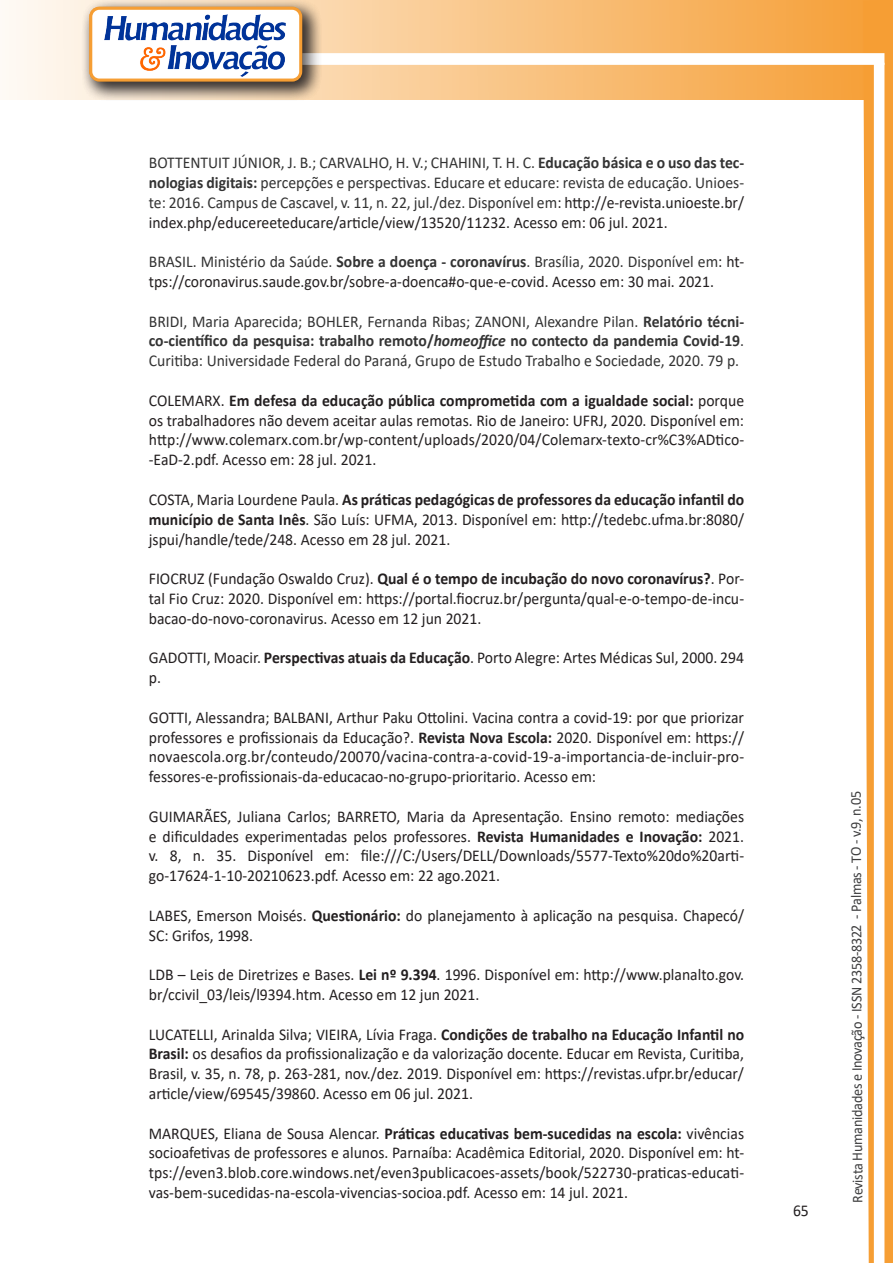
<style>
.page{position:relative;width:893px;height:1263px;background:#fff}
.page>*{position:absolute;margin:0;border:0;box-sizing:border-box;transform-origin:0 0}
.Texto{font:16.5px/19.8px "Calibri";color:#231f20;text-align:justify;scale:.95 1}
.Texto-2{font:16.5px/19.8px "Calibri";color:#333;text-align:justify;scale:.95 1}
.t1{font:15px "Calibri";letter-spacing:-.025em;color:#3e3e3f;scale:.95 1}
.s1{font-weight:700}
.s2{color:#231f20}
.s3{color:#333}
.s4{font-weight:700;color:#333}
.s5{font-weight:700;font-style:italic}
</style>
<div class="page">
<svg style="left:5px;top:0;width:858px;height:100px;background:#f9c484"></svg>
<div style="left:302px;top:53px;width:582px;height:12px;background:#fff;border:2px solid #fff"></div>
<svg style="left:863px;top:0;width:30px;height:1263px"></svg>
<div style="left:81px;top:0;width:241px;height:102px;background:#231f20;opacity:.75"></div>
<div style="left:91px;top:8px;width:210px;height:72px;background:#fff;border-radius:9px"></div>
<img style="left:104px;top:14px;width:181px;height:62px">
<div style="left:89px;top:7px;width:213px;height:75px;border:3px solid #f69e34;border-radius:9px"></div>
<p class="Texto-2" style="left:149px;top:152px;width:628px">BOTTENTUIT JÚNIOR, J. B.; CARVALHO, H. V.; CHAHINI, T. H. C. <span class="s1">Educação básica e o uso das tec&shy;nologias digitais:</span> percepções e perspectivas. Educare et educare: revista de educação. Unioes&shy;te: 2016. Campus de Cascavel, v. 11, n. 22, jul./dez. Disponível em<span class="s2">: http://e-revista.unioeste.br/ index.php/educereeteducare/article/view/13520/11232. Acesso em: 06 jul. 2021.</span></p>
<p class="Texto" style="left:149px;top:251px;width:628px"><span class="s3">BRASIL. Ministério da Saúde.</span> <span class="s4">Sobre a doença - coronavírus</span><span class="s3">. Brasília, 2020. Disponível em</span>: ht&shy;tps://coronavirus.saude.gov.br/sobre-a-doenca#o-que-e-covid. Acesso em: 30 mai. 2021.</p>
<p class="Texto-2" style="left:149px;top:311px;width:628px">BRIDI, Maria Aparecida; BOHLER, Fernanda Ribas; ZANONI, Alexandre Pilan. <span class="s1">Relatório técni&shy;co-científico da pesquisa: trabalho remoto/</span><span class="s5">homeoffice</span> <span class="s1">no contecto da pandemia Covid-19</span>.<br>Curitiba: Universidade Federal do Paraná, Grupo de Estudo Trabalho e Sociedade, 2020. 79 p.</p>
<p class="Texto" style="left:149px;top:390px;width:628px">COLEMARX. <span class="s1">Em defesa da educação pública comprometida com a igualdade social:</span> porque os trabalhadores não devem aceitar aulas remotas. Rio de Janeiro: UFRJ, 2020. Disponível em: http://www.colemarx.com.br/wp-content/uploads/2020/04/Colemarx-texto-cr%C3%ADtico--EaD-2.pdf. Acesso em: 28 jul. 2021.</p>
<p class="Texto" style="left:149px;top:489px;width:628px">COSTA, Maria Lourdene Paula. <span class="s1">As práticas pedagógicas de professores da educação infantil do município de Santa Inês</span>. São Luís: UFMA, 2013. Disponível em: http://tedebc.ufma.br:8080/ jspui/handle/tede/248. Acesso em 28 jul. 2021.</p>
<p class="Texto" style="left:149px;top:568px;width:628px">FIOCRUZ (Fundação Oswaldo Cruz). <span class="s1">Qual é o tempo de incubação do novo coronavírus?</span>. Por&shy;tal Fio Cruz: 2020. Disponível em: https://portal.fiocruz.br/pergunta/qual-e-o-tempo-de-incu&shy;bacao-do-novo-coronavirus. Acesso em 12 jun 2021.</p>
<p class="Texto" style="left:149px;top:647px;width:628px">GADOTTI, Moacir. <span class="s1">Perspectivas atuais da Educação</span>. Porto Alegre: Artes Médicas Sul, 2000. 294 p.</p>
<p class="Texto" style="left:149px;top:707px;width:628px">GOTTI, Alessandra; BALBANI, Arthur Paku Ottolini. Vacina contra a covid-19: por que priorizar professores e profissionais da Educação?. <span class="s1">Revista Nova Escola:</span> 2020. Disponível em: https:// novaescola.org.br/conteudo/20070/vacina-contra-a-covid-19-a-importancia-de-incluir-pro&shy;fessores-e-profissionais-da-educacao-no-grupo-prioritario. Acesso em:</p>
<p class="Texto" style="left:149px;top:806px;width:628px">GUIMARÃES, Juliana Carlos; BARRETO, Maria da Apresentação. Ensino remoto: mediações e dificuldades experimentadas pelos professores. <span class="s1">Revista Humanidades e Inovação:</span> 2021. v. 8, n. 35. Disponível em: file:///C:/Users/DELL/Downloads/5577-Texto%20do%20arti&shy;go-17624-1-10-20210623.pdf. Acesso em: 22 ago.2021.</p>
<p class="Texto" style="left:149px;top:905px;width:628px">LABES, Emerson Moisés. <span class="s1">Questionário:</span> do planejamento à aplicação na pesquisa. Chapecó/<br>SC: Grifos, 1998.</p>
<p class="Texto" style="left:149px;top:964px;width:628px">LDB – Leis de Diretrizes e Bases. <span class="s1">Lei nº 9.394</span>. 1996. Disponível em: http://www.planalto.gov. br/ccivil_03/leis/l9394.htm. Acesso em 12 jun 2021.</p>
<p class="Texto" style="left:149px;top:1024px;width:628px">LUCATELLI, Arinalda Silva; VIEIRA, Lívia Fraga. <span class="s1">Condições de trabalho na Educação Infantil no Brasil:</span> os desafios da profissionalização e da valorização docente. Educar em Revista, Curitiba, Brasil, v. 35, n. 78, p. 263-281, nov./dez. 2019. Disponível em: https://revistas.ufpr.br/educar/ article/view/69545/39860. Acesso em 06 jul. 2021.</p>
<p class="Texto" style="left:149px;top:1123px;width:628px">MARQUES, Eliana de Sousa Alencar. <span class="s1">Práticas educativas bem-sucedidas na escola:</span> vivências socioafetivas de professores e alunos. Parnaíba: Acadêmica Editorial, 2020. Disponível em: ht&shy;tps://even3.blob.core.windows.net/even3publicacoes-assets/book/522730-praticas-educati&shy;vas-bem-sucedidas-na-escola-vivencias-socioa.pdf. Acesso em: 14 jul. 2021.</p>
<p class="Texto" style="left:793px;top:1200px;width:18px">65</p>
<p class="t1" style="left:846px;top:1203px;width:435px;rotate:-90deg">Revista Humanidades e Inovação - ISSN 2358-8322 - Palmas - TO - v.9, n.05</p>
</div>
